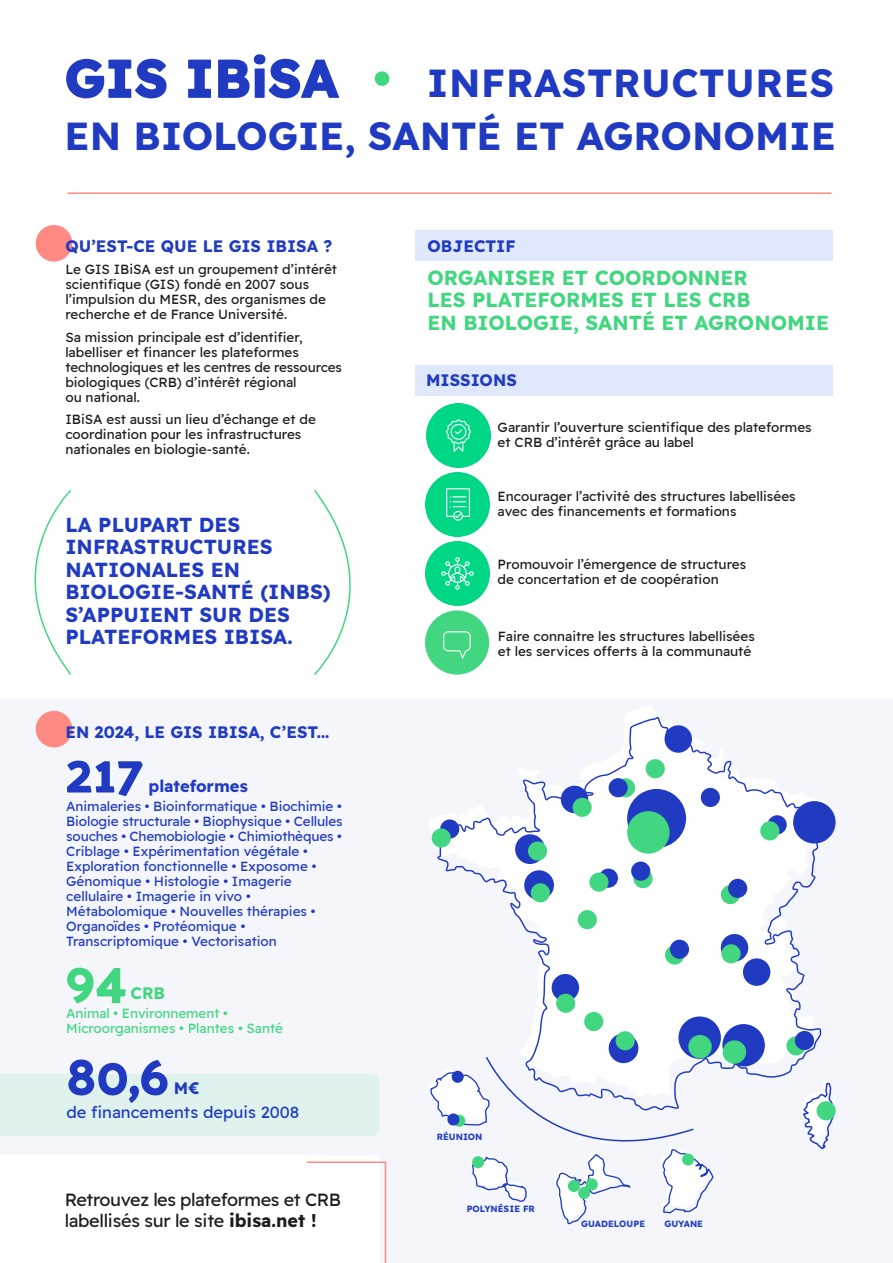
<style>
.page{position:relative;width:893px;height:1263px;background:#fff}
.page>*{position:absolute;margin:0;border:0;box-sizing:border-box;transform-origin:0 0}
.t1{font:700 52.5px "Palanquin";color:#203bc1}
.t2{font:700 52.5px "Palanquin";color:#43d681}
.t3{font:700 39px/52.5px "Readex Pro";color:#203bc1}
.t4{font:700 20.25px/22.5px "Readex Pro";color:#203bc1}
.t5{font:700 20.25px/22.5px "Readex Pro";color:#43d681}
.t6{font:18px/21px "Readex Pro";letter-spacing:-.025em;color:#1d1d1b}
.t7{font:700 16.5px "Readex Pro";color:#203bc1}
.t8{font:16.5px "Readex Pro";color:#203bc1}
.t9{font:700 16.5px "Readex Pro";color:#43d681}
.t10{font:13.5px/15px "Readex Pro";color:#1d1d1b}
.t11{font:13.5px/15px "Readex Pro";color:#203bc1}
.t12{font:13.5px/15px "Readex Pro";letter-spacing:-.005em;color:#43d681}
.t13{font:700 9px "Readex Pro";color:#203bc1}
.s1{font-size:52.5px}
.s2{font-size:52.5px;color:#43d681}
.s3{font-weight:700}
</style>
<div class="page">
<div style="left:0;top:699px;width:893px;height:564px;background:#f4f6fc"></div>
<div style="left:0;top:1155px;width:379px;height:108px;background:#fff"></div>
<div style="left:415px;top:366px;width:418px;height:30px;background:#e0e8fd"></div>
<div style="left:415px;top:230px;width:418px;height:31px;background:#e0e8fd"></div>
<div style="left:36px;top:225px;width:36px;height:37px;background:#ff8a83;border-radius:50%"></div>
<svg style="left:66px;top:58px;width:101px;height:41px"></svg>
<svg style="left:188px;top:54px;width:151px;height:45px"></svg>
<div style="left:425px;top:610px;width:64px;height:65px;background:#43d681;border-radius:50%"></div>
<div style="left:443px;top:631px;width:28px;height:20px;border:1px solid #fff;border-radius:5px"></div>
<div style="left:36px;top:711px;width:36px;height:36px;background:#ff8a83;border-radius:50%"></div>
<hr style="left:67px;top:192px;width:764px;height:2px;background:#ff8e88">
<svg style="left:67px;top:760px;width:76px;height:36px"></svg>
<svg style="left:67px;top:967px;width:59px;height:37px"></svg>
<svg style="left:0;top:1059px;width:379px;height:77px"></svg>
<img style="left:426px;top:541px;width:64px;height:64px">
<img style="left:426px;top:472px;width:64px;height:64px">
<img style="left:426px;top:404px;width:64px;height:64px">
<svg style="left:34px;top:490px;width:37px;height:185px"></svg>
<svg style="left:314px;top:490px;width:37px;height:185px"></svg>
<svg style="left:434px;top:717px;width:399px;height:361px;fill:#fff"></svg>
<div style="left:701px;top:788px;width:19px;height:19px;background:#203bc1;border-radius:50%"></div>
<div style="left:768px;top:815px;width:19px;height:19px;background:#203bc1;border-radius:50%"></div>
<div style="left:721px;top:934px;width:27px;height:27px;background:#203bc1;border-radius:50%"></div>
<div style="left:627px;top:789px;width:59px;height:59px;background:#203bc1;border-radius:50%"></div>
<div style="left:678px;top:1016px;width:43px;height:43px;background:#203bc1;border-radius:50%"></div>
<div style="left:524px;top:870px;width:30px;height:30px;background:#203bc1;border-radius:50%"></div>
<div style="left:646px;top:759px;width:19px;height:19px;background:#43d681;border-radius:50%"></div>
<div style="left:722px;top:1024px;width:43px;height:42px;background:#203bc1;border-radius:50%"></div>
<div style="left:609px;top:1033px;width:29px;height:30px;background:#203bc1;border-radius:50%"></div>
<div style="left:552px;top:974px;width:27px;height:27px;background:#203bc1;border-radius:50%"></div>
<div style="left:793px;top:801px;width:42px;height:42px;background:#203bc1;border-radius:50%"></div>
<div style="left:515px;top:834px;width:30px;height:30px;background:#203bc1;border-radius:50%"></div>
<div style="left:743px;top:958px;width:27px;height:28px;background:#203bc1;border-radius:50%"></div>
<div style="left:664px;top:725px;width:28px;height:28px;background:#203bc1;border-radius:50%"></div>
<div style="left:561px;top:786px;width:27px;height:27px;background:#203bc1;border-radius:50%"></div>
<svg style="left:599px;top:868px;width:19px;height:20px"></svg>
<div style="left:627px;top:811px;width:43px;height:42px;background:#43d681;border-radius:50%"></div>
<div style="left:616px;top:778px;width:19px;height:19px;background:#43d681;border-radius:50%"></div>
<div style="left:573px;top:798px;width:19px;height:19px;background:#43d681;border-radius:50%"></div>
<div style="left:440px;top:819px;width:19px;height:19px;background:#203bc1;border-radius:50%"></div>
<div style="left:528px;top:841px;width:19px;height:20px;background:#43d681;border-radius:50%"></div>
<div style="left:531px;top:883px;width:19px;height:19px;background:#43d681;border-radius:50%"></div>
<div style="left:589px;top:872px;width:19px;height:20px;background:#43d681;border-radius:50%"></div>
<div style="left:578px;top:910px;width:19px;height:19px;background:#43d681;border-radius:50%"></div>
<div style="left:556px;top:994px;width:19px;height:19px;background:#43d681;border-radius:50%"></div>
<div style="left:584px;top:1012px;width:19px;height:19px;background:#43d681;border-radius:50%"></div>
<div style="left:616px;top:1031px;width:19px;height:19px;background:#43d681;border-radius:50%"></div>
<div style="left:688px;top:1035px;width:24px;height:23px;background:#43d681;border-radius:50%"></div>
<div style="left:723px;top:1040px;width:23px;height:24px;background:#43d681;border-radius:50%"></div>
<div style="left:721px;top:944px;width:20px;height:19px;background:#43d681;border-radius:50%"></div>
<div style="left:665px;top:945px;width:19px;height:19px;background:#43d681;border-radius:50%"></div>
<div style="left:721px;top:885px;width:19px;height:19px;background:#43d681;border-radius:50%"></div>
<div style="left:760px;top:821px;width:19px;height:19px;background:#43d681;border-radius:50%"></div>
<svg style="left:803px;top:1080px;width:31px;height:70px"></svg>
<div style="left:817px;top:1101px;width:19px;height:19px;background:#43d681;border-radius:50%"></div>
<div style="left:432px;top:828px;width:19px;height:19px;background:#43d681;border-radius:50%"></div>
<div style="left:633px;top:869px;width:20px;height:19px;background:#43d681;border-radius:50%"></div>
<div style="left:631px;top:861px;width:19px;height:20px;background:#203bc1;border-radius:50%"></div>
<div style="left:786px;top:1036px;width:20px;height:19px;background:#43d681;border-radius:50%"></div>
<div style="left:795px;top:1031px;width:19px;height:19px;background:#203bc1;border-radius:50%"></div>
<div style="left:728px;top:879px;width:19px;height:19px;background:#203bc1;border-radius:50%"></div>
<div style="left:609px;top:778px;width:19px;height:19px;background:#203bc1;border-radius:50%"></div>
<div style="left:670px;top:940px;width:19px;height:19px;background:#203bc1;border-radius:50%"></div>
<svg style="left:307px;top:1161px;width:80px;height:102px"></svg>
<svg style="left:429px;top:1056px;width:285px;height:169px"></svg>
<svg style="left:453px;top:1115px;width:12px;height:12px"></svg>
<div style="left:447px;top:1113px;width:12px;height:12px;background:#203bc1;border-radius:50%"></div>
<div style="left:452px;top:1071px;width:12px;height:12px;background:#203bc1;border-radius:50%"></div>
<h2 class="t3" style="left:65px;top:57px;width:773px"><span class="s1">GIS IBiSA</span> <span class="s2">•</span> INFRASTRUCTURES<br>EN BIOLOGIE, SANTÉ ET AGRONOMIE</h2>
<p class="t7" style="left:65px;top:236px;width:268px">QU’EST-CE QUE LE GIS IBISA ?</p>
<p class="t10" style="left:65px;top:262px;width:273px">Le GIS IBiSA est un groupement d’intérêt scientifique (GIS) fondé en 2007 sous l’impulsion du MESR, des organismes de recherche et de France Université.</p>
<p class="t10" style="left:65px;top:330px;width:278px">Sa mission principale est d’identifier, labelliser et financer les plateformes technologiques et les centres de ressources biologiques (CRB) d’intérêt régional<br>ou national.</p>
<p class="t10" style="left:65px;top:412px;width:252px">IBiSA est aussi un lieu d’échange et de coordination pour les infrastructures nationales en biologie-santé.</p>
<h3 class="t4" style="left:65px;top:513px;width:267px">LA PLUPART DES<br>INFRASTRUCTURES<br>NATIONALES EN<br>BIOLOGIE-SANTÉ (INBS)<br>S’APPUIENT SUR DES<br>PLATEFORMES IBISA.</h3>
<p class="t7" style="left:65px;top:722px;width:266px">EN 2024, LE GIS IBISA, C’EST...</p>
<h1 class="t1" style="left:66px;top:743px;width:78px">217</h1>
<p class="t7" style="left:149px;top:776px;width:101px">plateformes</p>
<p class="t11" style="left:66px;top:799px;width:278px">Animaleries • Bioinformatique • Biochimie • Biologie structurale • Biophysique • Cellules souches • Chemobiologie • Chimiothèques • Criblage • Expérimentation végétale • Exploration fonctionnelle • Exposome • Génomique • Histologie • Imagerie cellulaire • Imagerie in vivo • Métabolomique • Nouvelles thérapies • Organoïdes • Protéomique • Transcriptomique • Vectorisation</p>
<h1 class="t2" style="left:66px;top:950px;width:62px">94</h1>
<p class="t9" style="left:131px;top:983px;width:36px">CRB</p>
<p class="t12" style="left:66px;top:1006px;width:218px">Animal • Environnement •<br>Microorganismes • Plantes • Santé</p>
<h1 class="t1" style="left:66px;top:1045px;width:104px">80,6</h1>
<p class="t7" style="left:174px;top:1079px;width:27px">M€</p>
<p class="t8" style="left:66px;top:1103px;width:234px">de financements depuis 2008</p>
<h3 class="t6" style="left:65px;top:1189px;width:278px">Retrouvez les plateformes et CRB labellisés sur le site <span class="s3">ibisa.net !</span></h3>
<p class="t7" style="left:427px;top:236px;width:90px">OBJECTIF</p>
<h3 class="t5" style="left:427px;top:267px;width:403px">ORGANISER ET COORDONNER<br>LES PLATEFORMES ET LES CRB<br>EN BIOLOGIE, SANTÉ ET AGRONOMIE</h3>
<p class="t7" style="left:426px;top:371px;width:92px">MISSIONS</p>
<p class="t10" style="left:498px;top:420px;width:316px">Garantir l’ouverture scientifique des plateformes et CRB d’intérêt grâce au label</p>
<p class="t10" style="left:498px;top:488px;width:300px">Encourager l’activité des structures labellisées avec des financements et formations</p>
<p class="t10" style="left:498px;top:557px;width:250px">Promouvoir l’émergence de structures de concertation et de coopération</p>
<p class="t10" style="left:498px;top:629px;width:258px">Faire connaitre les structures labellisées et les services offerts à la communauté</p>
<p class="t13" style="left:437px;top:1132px;width:47px">RÉUNION</p>
<p class="t13" style="left:467px;top:1203px;width:70px">POLYNÉSIE FR</p>
<p class="t13" style="left:581px;top:1218px;width:65px">GUADELOUPE</p>
<p class="t13" style="left:664px;top:1218px;width:40px">GUYANE</p>
</div>
